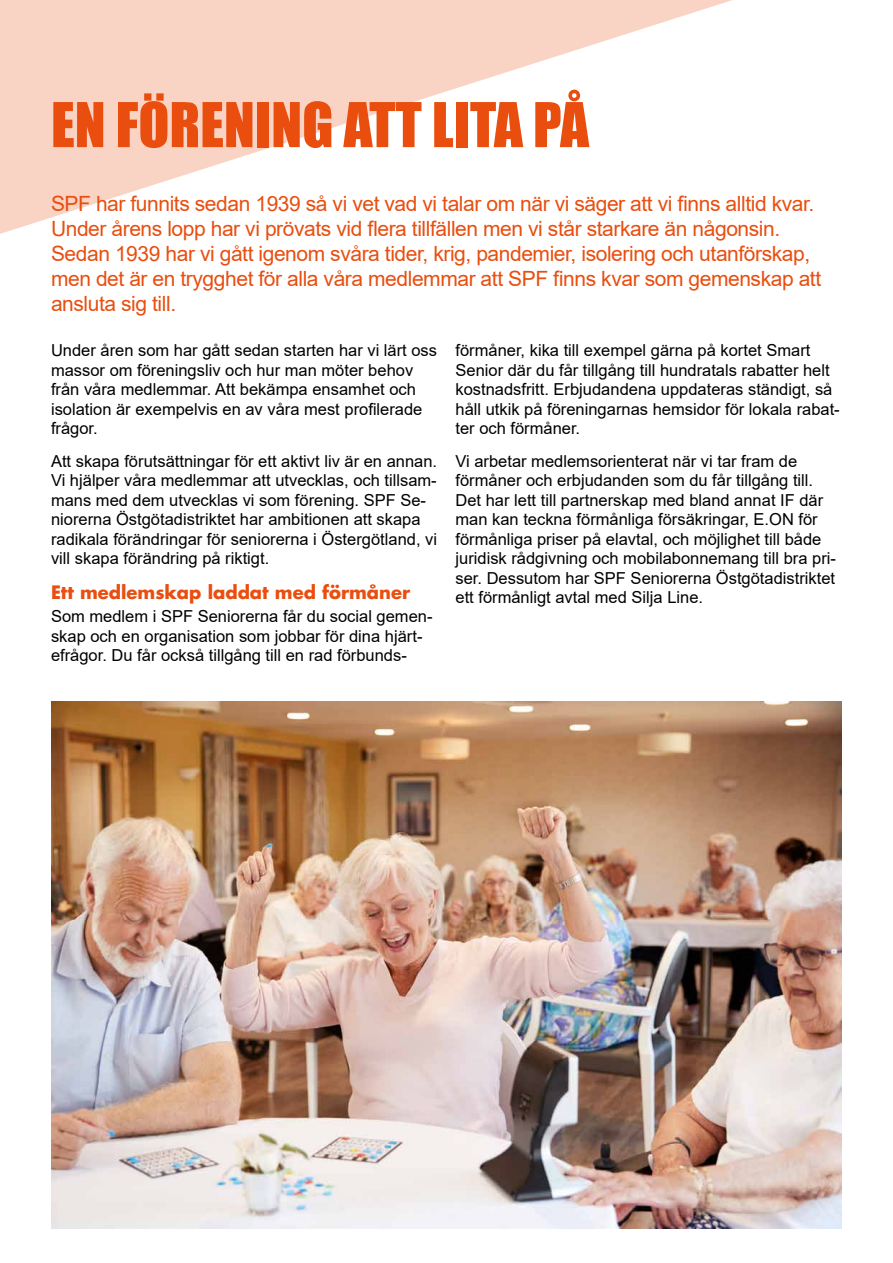
<style>
.page{position:relative;width:893px;height:1263px;background:#fff}
.page>*{position:absolute;margin:0;border:0;box-sizing:border-box;transform-origin:0 0}
.t1{font:57px "Impact";color:#e94e0f}
.t2{font:21px/25.2px "Arial";letter-spacing:-.02em;color:#e94e0f}
.t3{font:700 18px "Futura Std";color:#e94e0f}
.t4{font:16.5px/19.5px "Arial";color:#000}
</style>
<div class="page">
<svg style="left:0;top:0;width:732px;height:234px;fill:#f9d3c3"></svg>
<img style="left:51px;top:702px;width:791px;height:527px">
<h1 class="t1" style="left:51px;top:81px;width:540px">EN FÖRENING ATT LITA PÅ</h1>
<p class="t2" style="left:51px;top:190px;width:772px">SPF har funnits sedan 1939 så vi vet vad vi talar om när vi säger att vi finns alltid kvar.<br>Under årens lopp har vi prövats vid flera tillfällen men vi står starkare än någonsin.<br>Sedan 1939 har vi gått igenom svåra tider, krig, pandemier, isolering och utanförskap, men det är en trygghet för alla våra medlemmar att SPF finns kvar som gemenskap att ansluta sig till.</p>
<p class="t4" style="left:51px;top:341px;width:388px">Under åren som har gått sedan starten har vi lärt oss massor om föreningsliv och hur man möter behov från våra medlemmar. Att bekämpa ensamhet och isolation är exempelvis en av våra mest profilerade frågor.</p>
<p class="t4" style="left:51px;top:451px;width:388px">Att skapa förutsättningar för ett aktivt liv är en annan.<br>Vi hjälper våra medlemmar att utvecklas, och tillsam&shy;mans med dem utvecklas vi som förening. SPF Se&shy;niorerna Östgötadistriktet har ambitionen att skapa radikala förändringar för seniorerna i Östergötland, vi vill skapa förändring på riktigt.</p>
<p class="t3" style="left:51px;top:580px;width:361px">Ett medlemskap laddat med förmåner</p>
<p class="t4" style="left:51px;top:607px;width:383px">Som medlem i SPF Seniorerna får du social gemen&shy;skap och en organisation som jobbar för dina hjärt&shy;efrågor. Du får också tillgång till en rad förbunds-</p>
<p class="t4" style="left:455px;top:341px;width:386px">förmåner, kika till exempel gärna på kortet Smart Senior där du får tillgång till hundratals rabatter helt kostnadsfritt. Erbjudandena uppdateras ständigt, så håll utkik på föreningarnas hemsidor för lokala rabat&shy;ter och förmåner.</p>
<p class="t4" style="left:455px;top:451px;width:382px">Vi arbetar medlemsorienterat när vi tar fram de förmåner och erbjudanden som du får tillgång till.<br>Det har lett till partnerskap med bland annat IF där man kan teckna förmånliga försäkringar, E.ON för förmånliga priser på elavtal, och möjlighet till både juridisk rådgivning och mobilabonnemang till bra pri&shy;ser. Dessutom har SPF Seniorerna Östgötadistriktet ett förmånligt avtal med Silja Line.</p>
</div>
